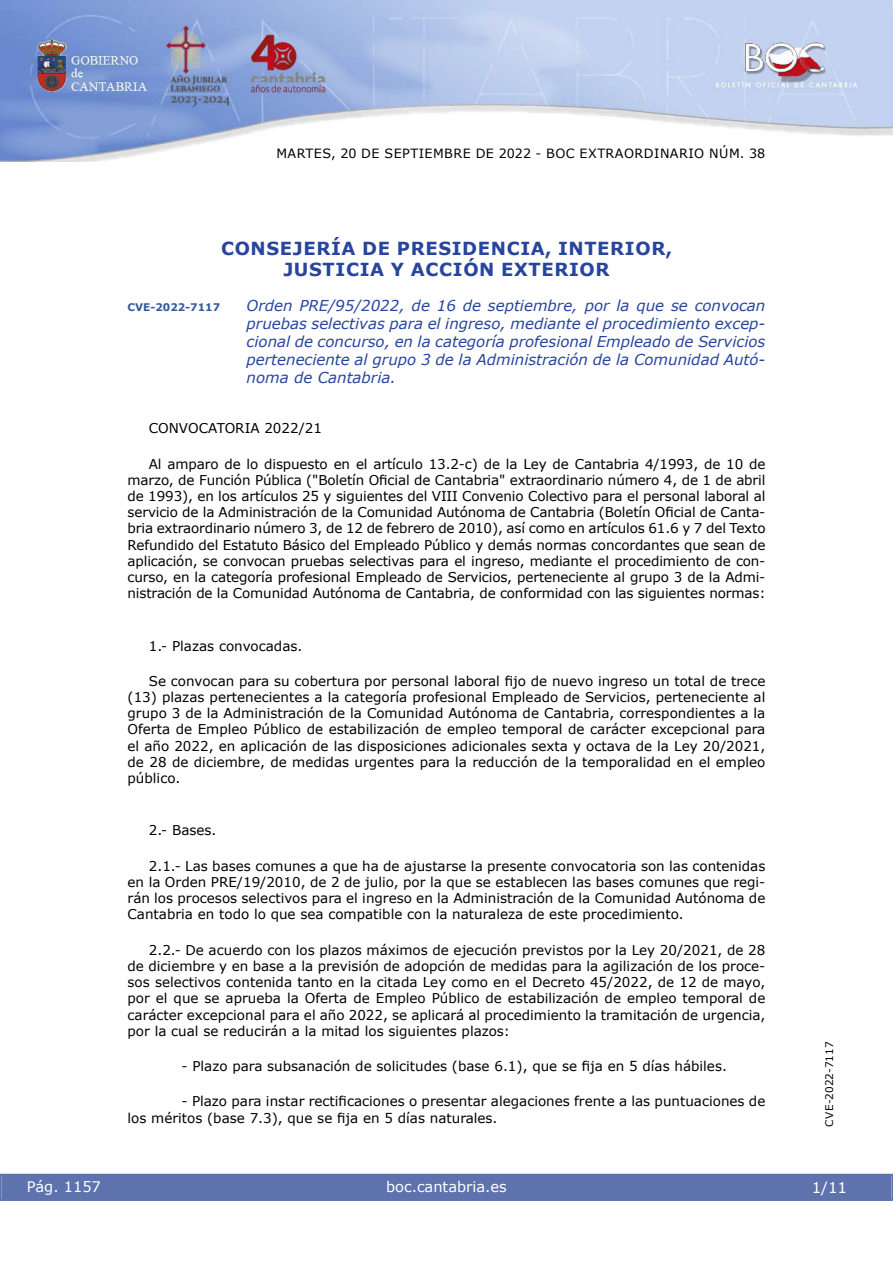
<style>
.page{position:relative;width:893px;height:1263px;background:#fff}
.page>*{position:absolute;margin:0;border:0;box-sizing:border-box;transform-origin:0 0}
.emisor_text2{font:700 18px/21px "Verdana";letter-spacing:.035em;color:#27459e;text-align:center}
.Titulo_text{font:italic 15px/18px "Verdana";color:#27459e;text-align:justify}
.t1{font:15px "Verdana 2";color:#fff}
.t2{font:14.55px "Verdana 2";color:#fff}
.inicio_de_parrafo{font:13.5px/16.2px "Verdana";color:#000;text-align:justify}
.inicio_de_parrafo-2{font:13.5px "Verdana 2";color:#000}
.t3{font:12.75px "Verdana 2";letter-spacing:.035em;color:#000}
.t4{font:10.5px "Verdana 2";color:#000}
.Titulo_text-2{font:700 10.5px "Verdana";color:#385b9e}
.s1{font-family:"Verdana 2"}
</style>
<div class="page">
<img style="left:0;top:0;width:893px;height:161px">
<div style="left:1px;top:1174px;width:890px;height:27px;background:#5e73ae"></div>
<p class="t3" style="left:276px;top:144px;width:490px">MARTES, 20 DE SEPTIEMBRE DE 2022 - BOC EXTRAORDINARIO NÚM. 38</p>
<p class="emisor_text2" style="left:221px;top:238px;width:453px">CONSEJERÍA DE PRESIDENCIA, INTERIOR,<br>JUSTICIA Y ACCIÓN EXTERIOR</p>
<p class="Titulo_text-2" style="left:128px;top:300px;width:94px">CVE-2022-7117</p>
<p class="Titulo_text" style="left:247px;top:296px;width:520px">Orden PRE/95/2022, de 16 de septiembre, por la que se convocan pruebas selectivas para el ingreso, mediante el procedimiento excep&shy;cional de concurso, en la categoría profesional Empleado de Servicios perteneciente al grupo 3 de la Administración de la Comunidad Autó&shy;noma de Cantabria.</p>
<p class="inicio_de_parrafo-2" style="left:149px;top:419px;width:175px">CONVOCATORIA 2022/21</p>
<p class="inicio_de_parrafo" style="left:128px;top:455px;width:639px;text-indent:21px"><span class="s1">Al amparo de lo dispuesto en el artículo 13.2-c) de la Ley de Cantabria 4/1993, de 10 de </span>marzo, de Función Pública ("Boletín Oficial de Cantabria" extraordinario número 4, de 1 de abril <span class="s1">de 1993), en los artículos 25 y siguientes del VIII Convenio Colectivo para el personal laboral al </span>servicio de la Administración de la Comunidad Autónoma de Cantabria (Boletín Oficial de Canta&shy;bria extraordinario número 3, de 12 de febrero de 2010), así como en artículos 61.6 y 7 del Texto Refundido del Estatuto Básico del Empleado Público y demás normas concordantes que sean de <span class="s1">aplicación, se convocan pruebas selectivas para el ingreso, mediante el procedimiento de con&shy;</span>curso, en la categoría profesional Empleado de Servicios, perteneciente al grupo 3 de la Admi&shy;nistración de la Comunidad Autónoma de Cantabria, de conformidad con las siguientes normas:</p>
<p class="inicio_de_parrafo-2" style="left:149px;top:636px;width:155px">1.- Plazas convocadas.</p>
<p class="inicio_de_parrafo" style="left:128px;top:673px;width:639px;text-indent:21px">Se convocan para su cobertura por personal laboral fijo de nuevo ingreso un total de trece (13) plazas pertenecientes a la categoría profesional Empleado de Servicios, perteneciente al <span class="s1">grupo 3 de la Administración de la Comunidad Autónoma de Cantabria, correspondientes a la </span>Oferta de Empleo Público de estabilización de empleo temporal de carácter excepcional para el año 2022, en aplicación de las disposiciones adicionales sexta y octava de la Ley 20/2021, <span class="s1">de 28 de diciembre, de medidas urgentes para la reducción de la temporalidad en el empleo público.</span></p>
<p class="inicio_de_parrafo-2" style="left:149px;top:821px;width:69px">2.- Bases.</p>
<p class="inicio_de_parrafo" style="left:128px;top:858px;width:639px;text-indent:21px">2.1.- Las bases comunes a que ha de ajustarse la presente convocatoria son las contenidas en la Orden PRE/19/2010, de 2 de julio, por la que se establecen las bases comunes que regi&shy;<span class="s1">rán los procesos selectivos para el ingreso en la Administración de la Comunidad Autónoma de </span>Cantabria en todo lo que sea compatible con la naturaleza de este procedimiento.</p>
<p class="inicio_de_parrafo" style="left:128px;top:941px;width:639px;text-indent:21px">2.2.- De acuerdo con los plazos máximos de ejecución previstos por la Ley 20/2021, de 28 <span class="s1">de diciembre y en base a la previsión de adopción de medidas para la agilización de los proce&shy;sos selectivos contenida tanto en la citada Ley como en el Decreto 45/2022, de 12 de mayo, </span>por el que se aprueba la Oferta de Empleo Público de estabilización de empleo temporal de carácter excepcional para el año 2022, se aplicará al procedimiento la tramitación de urgencia, por la cual se reducirán a la mitad los siguientes plazos:</p>
<p class="inicio_de_parrafo" style="left:182px;top:1058px;width:547px">- Plazo para subsanación de solicitudes (base 6.1), que se fija en 5 días hábiles.</p>
<p class="inicio_de_parrafo" style="left:128px;top:1093px;width:639px;text-indent:54px">- Plazo para instar rectificaciones o presentar alegaciones frente a las puntuaciones de los méritos (base 7.3), que se fija en 5 días naturales.</p>
<p class="t2" style="left:27px;top:1177px;width:76px">Pág. 1157</p>
<p class="t2" style="left:386px;top:1177px;width:122px">boc.cantabria.es</p>
<p class="t4" style="left:822px;top:1126px;width:87px;rotate:-90deg">CVE-2022-7117</p>
<p class="t1" style="left:812px;top:1177px;width:37px">1/11</p>
</div>
